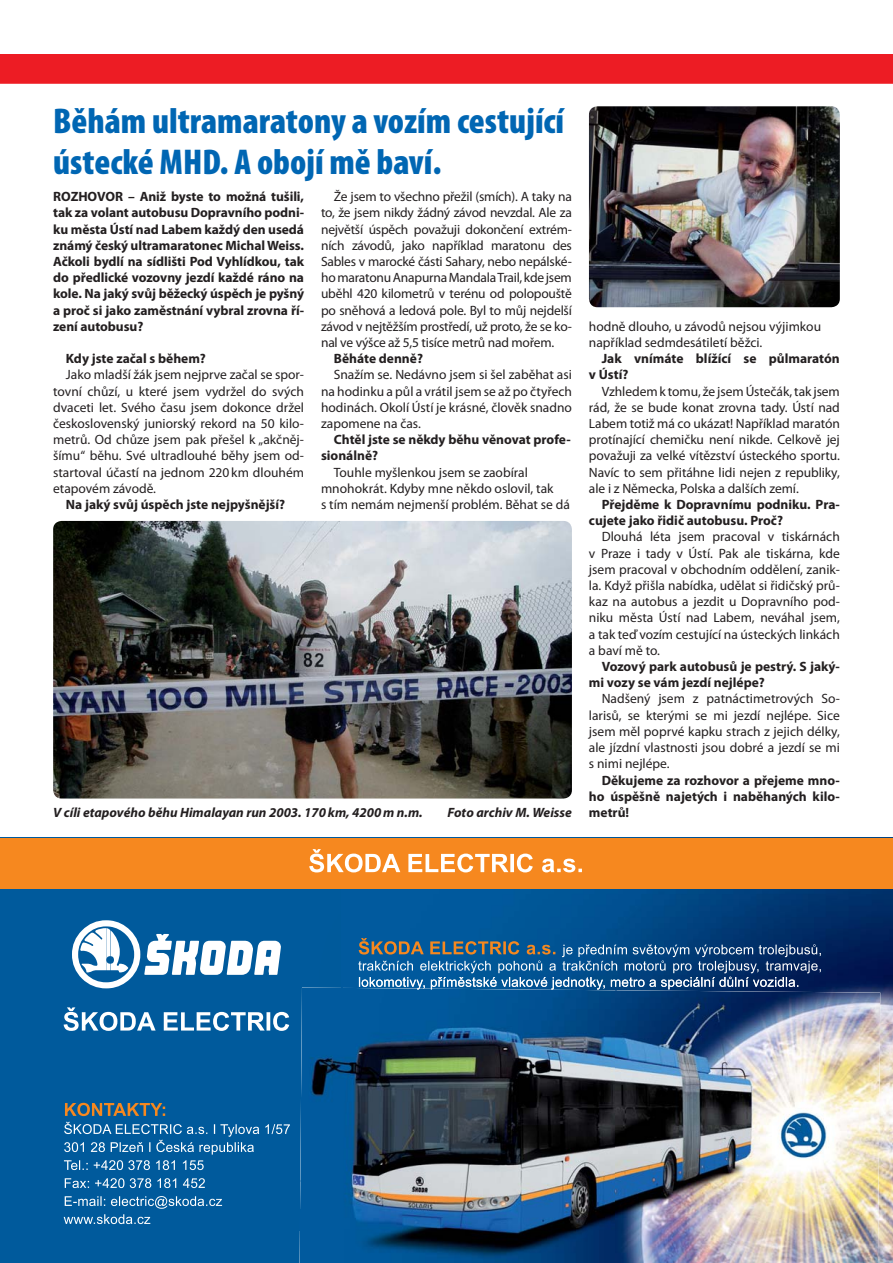
<style>
.page{position:relative;width:893px;height:1263px;background:#fff}
.page>*{position:absolute;margin:0;border:0;box-sizing:border-box;transform-origin:0 0}
.t1{font:900 condensed 36px/40.5px "Myriad Pro";color:#0066b3}
.t2{font:13.5px/16.2px "Myriad Pro";color:#231f20;text-align:justify}
.t3{font:700 13.5px/16.2px "Myriad Pro";color:#231f20}
.t4{font:italic 700 13.5px "Myriad Pro";color:#231f20}
</style>
<div class="page">
<div style="left:0;top:54px;width:893px;height:30px;background:#ed1c24"></div>
<div style="left:0;top:888px;width:342px;height:293px;background:#005a9c"></div>
<img style="left:342px;top:888px;width:551px;height:136px">
<img style="left:880px;top:1024px;width:13px;height:239px">
<div style="left:0;top:1181px;width:299px;height:82px;background:#005a9c"></div>
<svg style="left:72px;top:920px;width:209px;height:68px"></svg>
<svg style="left:64px;top:1007px;width:225px;height:24px"></svg>
<svg style="left:64px;top:1196px;width:158px;height:28px;background:#2773ab"></svg>
<svg style="left:65px;top:1178px;width:140px;height:10px"></svg>
<svg style="left:64px;top:1160px;width:140px;height:10px"></svg>
<svg style="left:64px;top:1122px;width:226px;height:32px;background:#2873ab"></svg>
<svg style="left:65px;top:1103px;width:100px;height:13px"></svg>
<img style="left:299px;top:987px;width:581px;height:276px">
<svg style="left:358px;top:938px;width:463px;height:51px;background:#316491"></svg>
<div style="left:0;top:838px;width:893px;height:50px;background:#f6881f"></div>
<svg style="left:309px;top:849px;width:273px;height:23px"></svg>
<img style="left:53px;top:521px;width:519px;height:277px;border-radius:9px">
<img style="left:589px;top:106px;width:251px;height:201px;border-radius:9px">
<h1 class="t1" style="left:53px;top:105px;width:512px">Běhám ultramaratony a vozím cestující ústecké MHD. A obojí mě baví.</h1>
<p class="t3" style="left:53px;top:190px;width:252px;text-align:justify">ROZHOVOR – Aniž byste to možná tušili, tak za volant autobusu Dopravního podni&shy;ku města Ústí nad Labem každý den usedá známý český ultramaratonec Michal Weiss.<br>Ačkoli bydlí na sídlišti Pod Vyhlídkou, tak do předlické vozovny jezdí každé ráno na kole. Na jaký svůj běžecký úspěch je pyšný a proč si jako zaměstnání vybral zrovna ří&shy;zení autobusu?</p>
<p class="t3" style="left:66px;top:352px;width:142px">Kdy jste začal s během?</p>
<p class="t2" style="left:53px;top:368px;width:252px;text-indent:13px">Jako mladší žák jsem nejprve začal se spor&shy;tovní chůzí, u které jsem vydržel do svých dvaceti let. Svého času jsem dokonce držel československý juniorský rekord na 50 kilo&shy;metrů. Od chůze jsem pak přešel k „akčněj&shy;šímu“ běhu. Své ultradlouhé běhy jsem od&shy;startoval účastí na jednom 220 km dlouhém etapovém závodě.</p>
<p class="t3" style="left:66px;top:498px;width:221px">Na jaký svůj úspěch jste nejpyšnější?</p>
<p class="t2" style="left:321px;top:190px;width:252px;text-indent:13px">Že jsem to všechno přežil (smích). A taky na to, že jsem nikdy žádný závod nevzdal. Ale za největší úspěch považuji dokončení extrém&shy;ních závodů, jako například maratonu des Sables v marocké části Sahary, nebo nepálské&shy;ho maratonu Anapurna Mandala Trail, kde jsem uběhl 420 kilometrů v terénu od polopouště po sněhová a ledová pole. Byl to můj nejdelší závod v nejtěžším prostředí, už proto, že se ko&shy;nal ve výšce až 5,5 tisíce metrů nad mořem.</p>
<p class="t3" style="left:334px;top:352px;width:91px">Běháte denně?</p>
<p class="t2" style="left:321px;top:368px;width:252px;text-indent:13px">Snažím se. Nedávno jsem si šel zaběhat asi na hodinku a půl a vrátil jsem se až po čtyřech hodinách. Okolí Ústí je krásné, člověk snadno zapomene na čas.</p>
<p class="t3" style="left:321px;top:433px;width:251px;text-indent:13px">Chtěl jste se někdy běhu věnovat profe&shy;sionálně?</p>
<p class="t2" style="left:321px;top:465px;width:250px;text-align:left;text-indent:13px">Touhle myšlenkou jsem se zaobíral mnohokrát. Kdyby mne někdo oslovil, tak<br>s tím nemám nejmenší problém. Běhat se dá</p>
<p class="t4" style="left:53px;top:807px;width:371px">V cíli etapového běhu Himalayan run 2003. 170 km, 4200 m n.m.</p>
<p class="t4" style="left:447px;top:807px;width:126px">Foto archiv M. Weisse</p>
<p class="t2" style="left:589px;top:320px;width:234px">hodně dlouho, u závodů nejsou výjimkou například sedmdesátiletí běžci.</p>
<p class="t3" style="left:589px;top:352px;width:252px;text-indent:13px">Jak vnímáte blížící se půlmaratón v Ústí?</p>
<p class="t2" style="left:589px;top:384px;width:253px;text-indent:13px">Vzhledem k tomu, že jsem Ústečák, tak jsem rád, že se bude konat zrovna tady. Ústí nad Labem totiž má co ukázat! Například maratón protínající chemičku není nikde. Celkově jej považuji za velké vítězství ústeckého sportu.<br>Navíc to sem přitáhne lidi nejen z republiky, ale i z Německa, Polska a dalších zemí.</p>
<p class="t3" style="left:589px;top:498px;width:252px;text-indent:13px">Přejděme k Dopravnímu podniku. Pra&shy;cujete jako řidič autobusu. Proč?</p>
<p class="t2" style="left:589px;top:530px;width:252px;text-indent:13px">Dlouhá léta jsem pracoval v tiskárnách v Praze i tady v Ústí. Pak ale tiskárna, kde jsem pracoval v obchodním oddělení, zanik&shy;la. Když přišla nabídka, udělat si řidičský prů&shy;kaz na autobus a jezdit u Dopravního pod&shy;niku města Ústí nad Labem, neváhal jsem, a tak teď vozím cestující na ústeckých linkách a baví mě to.</p>
<p class="t3" style="left:589px;top:660px;width:252px;text-indent:13px">Vozový park autobusů je pestrý. S jaký&shy;mi vozy se vám jezdí nejlépe?</p>
<p class="t2" style="left:589px;top:692px;width:252px;text-indent:13px">Nadšený jsem z patnáctimetrových So&shy;larisů, se kterými se mi jezdí nejlépe. Sice jsem měl poprvé kapku strach z jejich délky, ale jízdní vlastnosti jsou dobré a jezdí se mi s nimi nejlépe.</p>
<p class="t3" style="left:589px;top:773px;width:252px;text-align:justify;text-indent:13px">Děkujeme za rozhovor a přejeme mno&shy;ho úspěšně najetých i naběhaných kilo&shy;metrů!</p>
</div>
